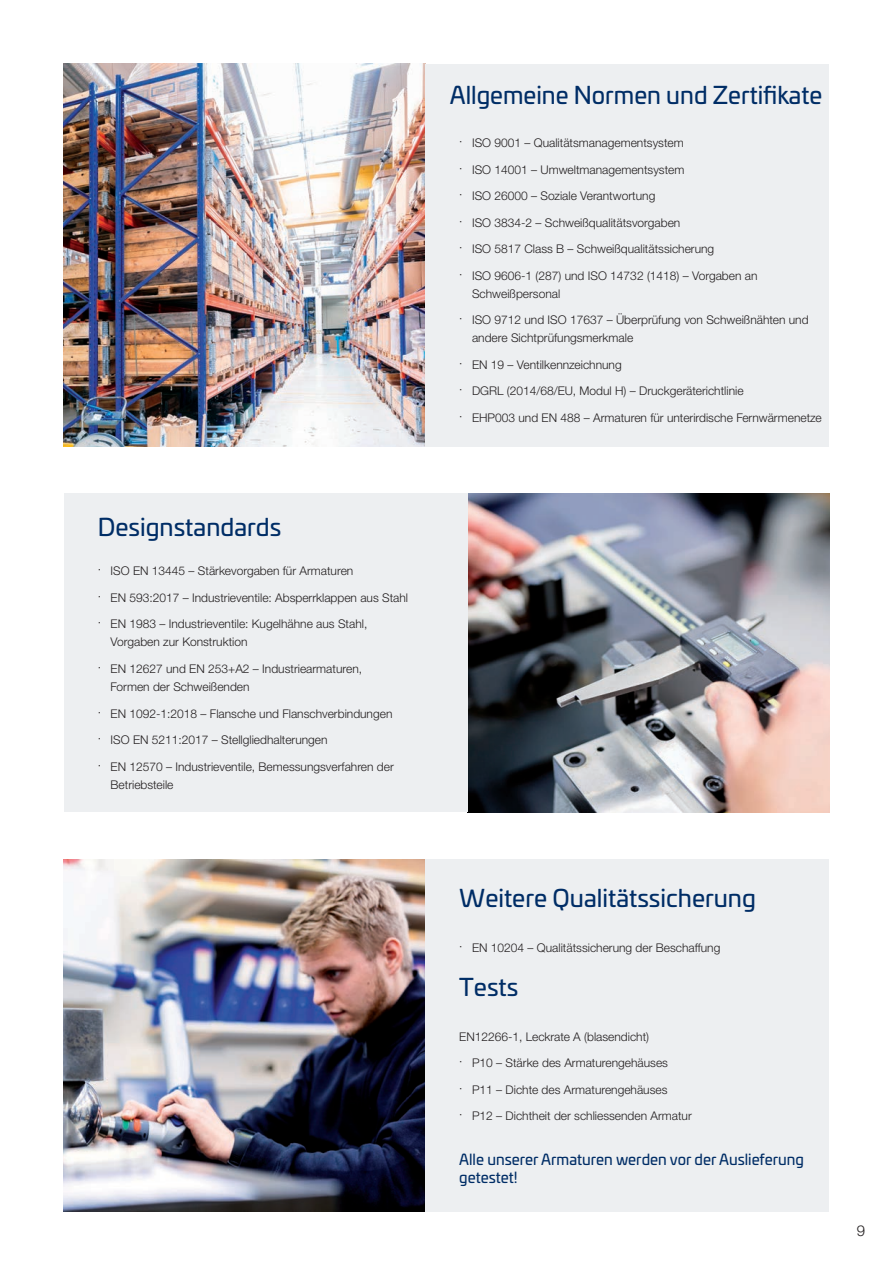
<style>
.page{position:relative;width:893px;height:1263px;background:#fff}
.page>*{position:absolute;margin:0;border:0;box-sizing:border-box;transform-origin:0 0}
.t1{font:24px "Univia Pro";color:#002d66}
.t2{font:15px/18px "Univia Pro";color:#002d66}
.t3{font:300 15px "Helvetica Neue LTW1 G";color:#231f20}
.t4{font:300 12px/18px "Helvetica Neue LTW1 G";color:#231f20}
</style>
<div class="page">
<img style="left:64px;top:64px;width:361px;height:382px">
<img style="left:468px;top:493px;width:361px;height:319px">
<img style="left:64px;top:859px;width:361px;height:353px">
<div style="left:425px;top:64px;width:404px;height:382px;background:#edeff1"></div>
<div style="left:425px;top:859px;width:404px;height:353px;background:#edeff1"></div>
<div style="left:64px;top:493px;width:404px;height:319px;background:#edeff1"></div>
<h1 class="t1" style="left:98px;top:509px;width:185px">Designstandards</h1>
<p class="t4" style="left:98px;top:562px;width:257px">· ISO EN 13445 – Stärkevorgaben für Armaturen</p>
<p class="t4" style="left:98px;top:589px;width:312px">· EN 593:2017 – Industrieventile: Absperrklappen aus Stahl</p>
<p class="t4" style="left:111px;top:615px;width:258px;text-indent:-13px">· EN 1983 – Industrieventile: Kugelhähne aus Stahl,<br>Vorgaben zur Konstruktion</p>
<p class="t4" style="left:111px;top:660px;width:253px;text-indent:-13px">· EN 12627 und EN 253+A2 – Industriearmaturen,<br>Formen der Schweißenden</p>
<p class="t4" style="left:98px;top:704px;width:296px">· EN 1092-1:2018 – Flansche und Flanschverbindungen</p>
<p class="t4" style="left:98px;top:731px;width:231px">· ISO EN 5211:2017 – Stellgliedhalterungen</p>
<p class="t4" style="left:111px;top:757px;width:285px;text-indent:-13px">· EN 12570 – Industrieventile, Bemessungsverfahren der<br>Betriebsteile</p>
<h1 class="t1" style="left:450px;top:77px;width:374px">Allgemeine Normen und Zertifikate</h1>
<p class="t4" style="left:459px;top:134px;width:226px">· ISO 9001 – Qualitätsmanagementsystem</p>
<p class="t4" style="left:459px;top:160px;width:227px">· ISO 14001 – Umweltmanagementsystem</p>
<p class="t4" style="left:459px;top:187px;width:198px">· ISO 26000 – Soziale Verantwortung</p>
<p class="t4" style="left:459px;top:213px;width:223px">· ISO 3834-2 – Schweißqualitätsvorgaben</p>
<p class="t4" style="left:459px;top:240px;width:257px">· ISO 5817 Class B – Schweißqualitätssicherung</p>
<p class="t4" style="left:472px;top:266px;width:287px;text-indent:-13px">· ISO 9606-1 (287) und ISO 14732 (1418) – Vorgaben an<br>Schweißpersonal</p>
<p class="t4" style="left:472px;top:311px;width:338px;text-indent:-13px">· ISO 9712 und ISO 17637 – Überprüfung von Schweißnähten und andere Sichtprüfungsmerkmale</p>
<p class="t4" style="left:459px;top:355px;width:164px">· EN 19 – Ventilkennzeichnung</p>
<p class="t4" style="left:459px;top:382px;width:286px">· DGRL (2014/68/EU, Modul H) – Druckgeräterichtlinie</p>
<p class="t4" style="left:459px;top:408px;width:364px">· EHP003 und EN 488 – Armaturen für unterirdische Fernwärmenetze</p>
<h1 class="t1" style="left:459px;top:880px;width:298px">Weitere Qualitätssicherung</h1>
<p class="t4" style="left:459px;top:938px;width:263px">· EN 10204 – Qualitätssicherung der Beschaffung</p>
<h1 class="t1" style="left:459px;top:969px;width:61px">Tests</h1>
<p class="t4" style="left:459px;top:1027px;width:191px">EN12266-1, Leckrate A (blasendicht)</p>
<p class="t4" style="left:459px;top:1054px;width:210px">· P10 – Stärke des Armaturengehäuses</p>
<p class="t4" style="left:459px;top:1080px;width:210px">· P11 – Dichte des Armaturengehäuses</p>
<p class="t4" style="left:459px;top:1107px;width:234px">· P12 – Dichtheit der schliessenden Armatur</p>
<p class="t2" style="left:459px;top:1149px;width:346px">Alle unserer Armaturen werden vor der Auslieferung getestet!</p>
<p class="t3" style="left:857px;top:1222px;width:10px">9</p>
</div>
